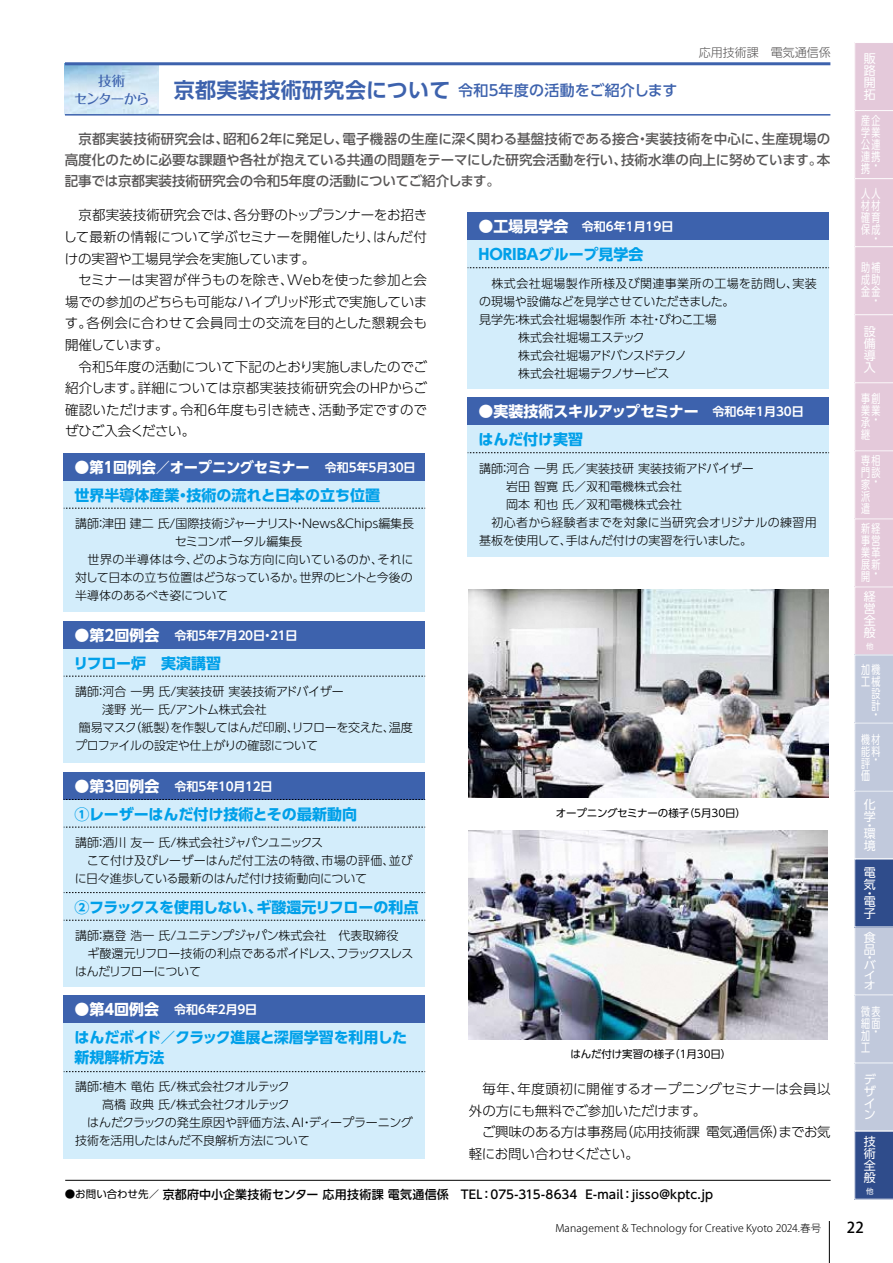
<style>
.page{position:relative;width:893px;height:1263px;background:#fff}
.page>*{position:absolute;margin:0;border:0;box-sizing:border-box;transform-origin:0 0}
.t1{font:700 15px/27.9px "UD Shin Go Pro";color:#00a0e9}
.t2{font:700 15px/27.9px "UD Shin Go Pro";letter-spacing:-.005em;color:#fff}
.t3{font:500 15px "UD Shin Go Pro";letter-spacing:.01em;color:#3d62ad}
.t4{font:700 15px "UD Shin Go Pro";letter-spacing:-.02em;color:#00a0e9}
.t5{font:500 15px "Koz Go Pro";color:#000}
.t6{font:300 13.5px/21.6px "UD Shin Go Pro";letter-spacing:-.005em;color:#000;text-align:justify}
.t7{font:500 13.5px/21px "UD Shin Go Pro";color:#595757;text-align:justify}
.t8{font:500 13.5px/18px "Folk Pro";letter-spacing:-.07em;color:#3d62ad;text-align:center}
.t9{font:300 12px/18px "UD Shin Go Pro";letter-spacing:-.005em;color:#000}
.t10{font:300 12px/18px "UD Shin Go Pro";letter-spacing:-.025em;color:#000}
.t11{font:12px/12px "UD Shin Go Pro";color:#fff;text-align:justify;scale:.75 1}
.t12{font:500 12px "UD Shin Go Pro";letter-spacing:.015em;color:#000}
.t13{font:300 12px "UD Shin Go Pro";letter-spacing:-.03em;color:#000}
.t14{font:700 12px "UD Shin Go Pro De";letter-spacing:-.185em;color:#fff}
.t15{font:12px/12px "UD Shin Go Pro";color:#fff}
.t16{font:300 12px "UD Shin Go Pro";letter-spacing:-.035em;color:#000}
.t17{font:300 12px "UD Shin Go Pro";letter-spacing:.015em;color:#000}
.t18{font:300 12px "UD Shin Go Pro";letter-spacing:.035em;color:#000}
.t19{font:300 12px "UD Shin Go Pro";letter-spacing:.02em;color:#000}
.t20{font:300 12px "UD Shin Go Pro";letter-spacing:-.045em;color:#000}
.t21{font:700 12px "UD Shin Go Pro De";color:#fff}
.t22{font:700 12px "UD Shin Go Pro De";letter-spacing:-.18em;color:#fff}
.t23{font:300 12px "UD Shin Go Pro";color:#595757}
.t24{font:300 10.5px "Koz Go Pro";letter-spacing:.01em;color:#000}
.t25{font:10.5px "UD Shin Go Pro";letter-spacing:-.015em;color:#000}
.t26{font:10.5px/9.9px "UD Shin Go Pro";color:#fff;scale:1.15 1}
.t27{font:7.5px "UD Shin Go Pro";color:#fff}
.s1{font-family:"UD Shin Go Pro De";font-weight:700;font-size:21px}
.s2{color:#fff}
.s3{font-family:"UD Shin Go Pro De";font-size:12px;color:#fff}
.s4{font-family:"UD Shin Go Pro";font-size:15px}
.s5{font-family:"UD Shin Go Pro De";font-size:12px}
.s6{color:#00a0e9}
.s7{font-weight:400;font-size:10.5px}
</style>
<div class="page">
<div style="left:64px;top:480px;width:361px;height:132px;background:#d3edfb"></div>
<hr style="left:829px;top:1221px;width:1px;height:42px;background:#000">
<svg style="left:854px;top:42px;width:39px;height:1158px;background:#c4bcd3"></svg>
<hr style="left:65px;top:1180px;width:766px;height:1px;background:#000">
<img style="left:65px;top:65px;width:94px;height:49px">
<hr style="left:65px;top:62px;width:765px;height:3px;background:#3d62ad">
<hr style="left:65px;top:114px;width:765px;height:2px;background:#3d62ad">
<div style="left:64px;top:453px;width:361px;height:27px;background:#3d62ad"></div>
<svg style="left:64px;top:508px;width:361px;height:1px"></svg>
<div style="left:64px;top:648px;width:361px;height:115px;background:#d3edfb"></div>
<div style="left:64px;top:621px;width:361px;height:27px;background:#3d62ad"></div>
<svg style="left:64px;top:676px;width:361px;height:1px"></svg>
<div style="left:468px;top:240px;width:361px;height:149px;background:#d3edfb"></div>
<div style="left:468px;top:212px;width:361px;height:28px;background:#3d62ad"></div>
<svg style="left:468px;top:267px;width:361px;height:1px"></svg>
<div style="left:64px;top:799px;width:361px;height:187px;background:#d3edfb"></div>
<div style="left:64px;top:772px;width:361px;height:27px;background:#3d62ad"></div>
<svg style="left:64px;top:827px;width:361px;height:1px"></svg>
<svg style="left:64px;top:799px;width:361px;height:1px"></svg>
<svg style="left:64px;top:920px;width:361px;height:1px"></svg>
<svg style="left:64px;top:892px;width:361px;height:1px"></svg>
<div style="left:64px;top:1023px;width:361px;height:136px;background:#d3edfb"></div>
<div style="left:64px;top:995px;width:361px;height:28px;background:#3d62ad"></div>
<svg style="left:64px;top:1071px;width:361px;height:1px"></svg>
<img style="left:468px;top:589px;width:360px;height:209px">
<img style="left:468px;top:831px;width:359px;height:208px">
<div style="left:468px;top:425px;width:361px;height:132px;background:#d3edfb"></div>
<div style="left:468px;top:397px;width:361px;height:28px;background:#3d62ad"></div>
<svg style="left:468px;top:452px;width:361px;height:1px"></svg>
<p class="t8" style="left:74px;top:70px;width:77px">技術<br>センターから</p>
<p class="t3" style="left:174px;top:78px;width:505px"><span class="s1">京都実装技術研究会について</span> 令和５年度の活動をご紹介します</p>
<p class="t23" style="left:699px;top:43px;width:133px">応用技術課　電気通信係</p>
<p class="t7" style="left:65px;top:128px;width:767px">　京都実装技術研究会は、昭和62年に発足し、電子機器の生産に深く関わる基盤技術である接合・実装技術を中心に、生産現場の高度化のために必要な課題や各社が抱えている共通の問題をテーマにした研究会活動を行い、技術水準の向上に努めています。本記事では京都実装技術研究会の令和５年度の活動についてご紹介します。</p>
<p class="t6" style="left:63px;top:204px;width:365px;text-indent:15px">京都実装技術研究会では、各分野のトップランナーをお招きして最新の情報について学ぶセミナーを開催したり、はんだ付けの実習や工場見学会を実施しています。</p>
<p class="t6" style="left:65px;top:269px;width:364px;text-indent:13px">セミナーは実習が伴うものを除き、Webを使った参加と会場での参加のどちらも可能なハイブリッド形式で実施しています。各例会に合わせて会員同士の交流を目的とした懇親会も開催しています。</p>
<p class="t6" style="left:65px;top:355px;width:364px;text-indent:14px">令和５年度の活動について下記のとおり実施しましたのでご紹介します。詳細については京都実装技術研究会のHPからご確認いただけます。令和6年度も引き続き、活動予定ですのでぜひご入会ください。</p>
<p class="t1" style="left:75px;top:453px;width:342px"><span class="s2">●第1回例会／オープニングセミナー</span> <span class="s3">令和5年５月３０日</span>世界半導体産業・技術の流れと日本の立ち位置</p>
<p class="t9" style="left:75px;top:514px;width:340px">講師：津田 建二 氏/国際技術ジャーナリスト・News＆Chips編集長</p>
<p class="t13" style="left:175px;top:532px;width:129px">セミコンポータル編集長</p>
<p class="t17" style="left:75px;top:550px;width:340px">　世界の半導体は今、どのような方向に向いているのか、それに</p>
<p class="t16" style="left:75px;top:568px;width:339px">対して日本の立ち位置はどうなっているか。世界のヒントと今後の</p>
<p class="t10" style="left:75px;top:586px;width:154px">半導体のあるべき姿について</p>
<p class="t14" style="left:75px;top:625px;width:224px"><span class="s4">●第2回例会　</span>令和5年７月２０日・２１日</p>
<p class="t1" style="left:73px;top:649px;width:149px">リフロー炉　実演講習</p>
<p class="t9" style="left:75px;top:682px;width:270px">講師：河合 一男 氏/実装技研 実装技術アドバイザー</p>
<p class="t9" style="left:102px;top:700px;width:166px">淺野 光一 氏/アントム株式会社</p>
<p class="t13" style="left:79px;top:718px;width:336px">簡易マスク（紙製）を作製してはんだ印刷、リフローを交えた、温度</p>
<p class="t9" style="left:75px;top:736px;width:244px">プロファイルの設定や仕上がりの確認について</p>
<p class="t14" style="left:75px;top:776px;width:200px"><span class="s4">●第3回例会　</span>令和5年１０月１２日</p>
<p class="t1" style="left:75px;top:800px;width:284px">①レーザーはんだ付け技術とその最新動向</p>
<p class="t9" style="left:75px;top:833px;width:340px">講師：酒川 友一 氏/株式会社ジャパンユニックス<br>　こて付け及びレーザーはんだ付工法の特徴、市場の評価、並びに日々進歩している最新のはんだ付け技術動向について</p>
<p class="t4" style="left:75px;top:895px;width:345px">②フラックスを使用しない、ギ酸還元リフローの利点</p>
<p class="t10" style="left:75px;top:926px;width:340px">講師：嘉登 浩一 氏/ユニテンプジャパン株式会社　代表取締役<br>　ギ酸還元リフロー技術の利点であるボイドレス、フラックスレスはんだリフローについて</p>
<p class="t22" style="left:75px;top:999px;width:184px"><span class="s4">●第４回例会　</span>令和6年２月９日</p>
<p class="t1" style="left:74px;top:1026px;width:334px;line-height:20.4px">はんだボイド／クラック進展と深層学習を利用した新規解析方法</p>
<p class="t9" style="left:75px;top:1077px;width:216px">講師：植木 竜佑 氏/株式会社クオルテック</p>
<p class="t13" style="left:102px;top:1095px;width:189px">高橋 政典 氏/株式会社クオルテック</p>
<p class="t9" style="left:75px;top:1113px;width:339px">　はんだクラックの発生原因や評価方法、ＡI・ディープラーニング</p>
<p class="t9" style="left:75px;top:1131px;width:236px">技術を活用したはんだ不良解析方法について</p>
<p class="t21" style="left:478px;top:217px;width:196px"><span class="s4">●工場見学会</span> 令和6年1月19日</p>
<p class="t1" style="left:478px;top:240px;width:167px">HORIBAグループ見学会</p>
<p class="t18" style="left:479px;top:273px;width:339px">　株式会社堀場製作所様及び関連事業所の工場を訪問し、実装</p>
<p class="t10" style="left:479px;top:292px;width:257px">の現場や設備などを見学させていただきました。</p>
<p class="t9" style="left:479px;top:310px;width:239px">見学先：株式会社堀場製作所 本社・びわこ工場</p>
<p class="t9" style="left:518px;top:328px;width:128px">株式会社堀場エステック</p>
<p class="t20" style="left:518px;top:345px;width:170px">株式会社堀場アドバンスドテクノ</p>
<p class="t9" style="left:518px;top:364px;width:153px">株式会社堀場テクノサービス</p>
<p class="t2" style="left:478px;top:397px;width:327px">●実装技術スキルアップセミナー <span class="s5">令和6年1月30日</span><span class="s6">はんだ付け実習</span></p>
<p class="t9" style="left:479px;top:458px;width:276px">講師：河合 一男 氏／実装技研 実装技術アドバイザー</p>
<p class="t9" style="left:506px;top:476px;width:177px">岩田 智寛 氏／双和電機株式会社</p>
<p class="t9" style="left:506px;top:494px;width:177px">岡本 和也 氏／双和電機株式会社</p>
<p class="t19" style="left:479px;top:512px;width:339px">　初心者から経験者までを対象に当研究会オリジナルの練習用</p>
<p class="t9" style="left:479px;top:530px;width:275px">基板を使用して、手はんだ付けの実習を行いました。</p>
<p class="t25" style="left:556px;top:804px;width:192px">オープニングセミナーの様子（5月30日）</p>
<p class="t25" style="left:571px;top:1046px;width:162px">はんだ付け実習の様子（1月30日）</p>
<p class="t6" style="left:469px;top:1078px;width:363px;text-indent:14px">毎年、年度頭初に開催するオープニングセミナーは会員以外の方にも無料でご参加いただけます。</p>
<p class="t6" style="left:469px;top:1121px;width:363px;text-indent:13px">ご興味のある方は事務局（応用技術課 電気通信係）までお気軽にお問い合わせください。</p>
<p class="t12" style="left:65px;top:1184px;width:650px"><span class="s7">●お問い合わせ先／</span> 京都府中小企業技術センター 応用技術課 電気通信係　TEL：075-315-8634 E-mail：jisso@kptc.jp</p>
<p class="t15" style="left:864px;top:52px;width:13px;text-align:justify">販路開拓</p>
<p class="t11" style="left:861px;top:114px;width:27px">産企学業公連連携携</p>
<p class="t11" style="left:871px;top:159px;width:9px">・</p>
<p class="t11" style="left:861px;top:187px;width:27px">人人材材確育保成</p>
<p class="t11" style="left:871px;top:232px;width:9px">・</p>
<p class="t11" style="left:861px;top:261px;width:27px">助補成助金金</p>
<p class="t11" style="left:871px;top:294px;width:9px">・</p>
<p class="t15" style="left:864px;top:325px;width:13px;text-align:justify">設備導入</p>
<p class="t11" style="left:861px;top:392px;width:27px;text-align:left">事創業業承継</p>
<p class="t11" style="left:871px;top:413px;width:9px">・</p>
<p class="t11" style="left:861px;top:454px;width:27px;text-align:left">専相門談家派遣</p>
<p class="t11" style="left:871px;top:475px;width:9px">・</p>
<p class="t11" style="left:861px;top:522px;width:27px">新経事営業革展新開</p>
<p class="t11" style="left:871px;top:567px;width:9px">・</p>
<p class="t15" style="left:864px;top:590px;width:13px;text-align:justify">経営全般</p>
<p class="t27" style="left:866px;top:640px;width:9px">他</p>
<p class="t11" style="left:861px;top:663px;width:27px;text-align:right">加機工械設計</p>
<p class="t11" style="left:861px;top:701px;width:27px;line-height:25.2px;text-align:right">・<br>機材</p>
<p class="t11" style="left:861px;top:745px;width:27px;text-align:left">能料評価</p>
<p class="t11" style="left:871px;top:753px;width:9px">・</p>
<p class="t15" style="left:864px;top:798px;width:13px">化学</p>
<p class="t15" style="left:864px;top:820px;width:13px;line-height:8.4px">・環</p>
<p class="t15" style="left:864px;top:839px;width:13px">境</p>
<p class="t15" style="left:864px;top:866px;width:13px">電気</p>
<p class="t15" style="left:864px;top:888px;width:13px;line-height:8.4px">・電</p>
<p class="t15" style="left:864px;top:907px;width:13px">子</p>
<p class="t15" style="left:864px;top:931px;width:13px">食品</p>
<p class="t15" style="left:864px;top:951px;width:9px">・</p>
<p class="t26" style="left:864px;top:960px;width:12px">バイオ</p>
<p class="t11" style="left:861px;top:1005px;width:27px;text-align:left">微表細面加工</p>
<p class="t11" style="left:871px;top:1025px;width:9px">・</p>
<p class="t15" style="left:864px;top:1073px;width:14px;line-height:11.6px">デザイン</p>
<p class="t15" style="left:864px;top:1135px;width:13px;text-align:justify">技術全般</p>
<p class="t27" style="left:866px;top:1185px;width:9px">他</p>
<p class="t24" style="left:555px;top:1221px;width:267px">Management &amp; Technology for Creative Kyoto 2024.春号</p>
<p class="t5" style="left:847px;top:1218px;width:18px">22</p>
</div>
